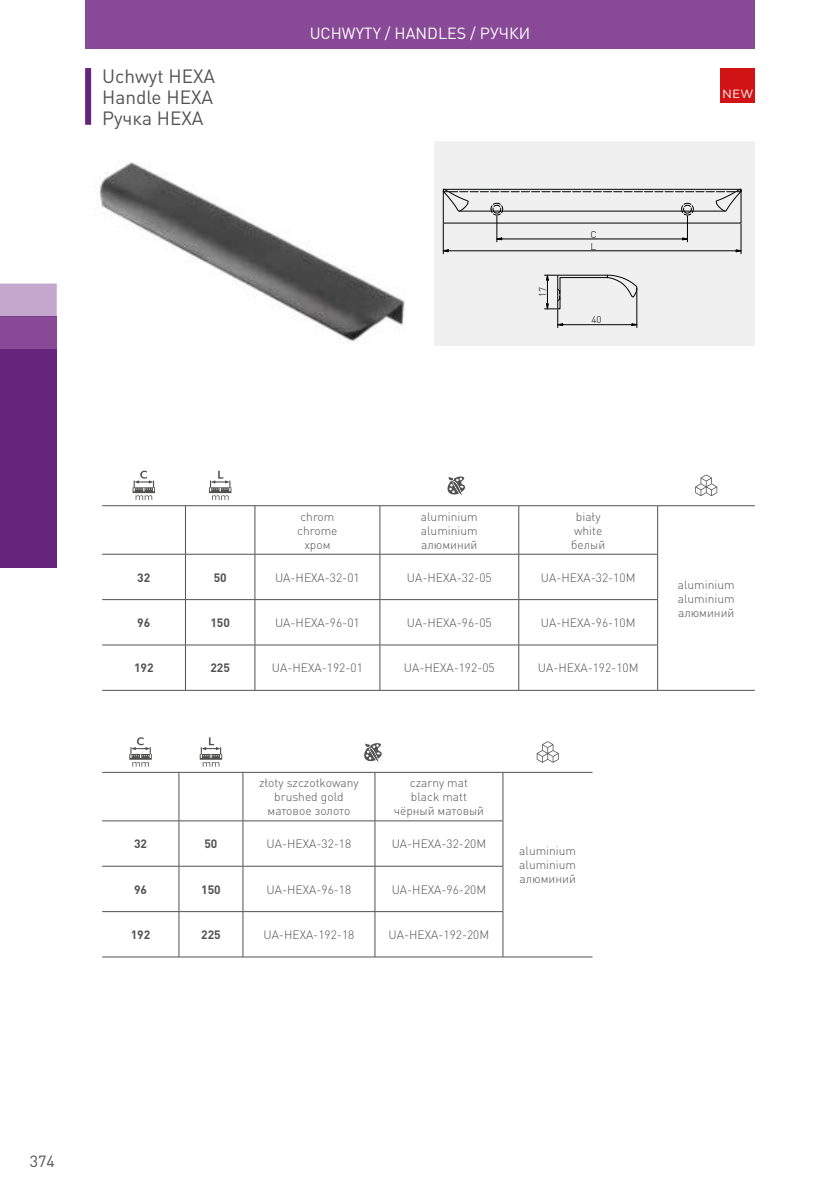
<style>
.page{position:relative;width:840px;height:1191px;background:#fff}
.page>*{position:absolute;margin:0;border:0;box-sizing:border-box;transform-origin:0 0}
.t1{font:19px/21px "DIN Pro";color:#535252;text-align:justify}
.t2{font:16px "DIN Pro";color:#fff}
.t3{font:16px "DIN Pro";color:#50504e}
.t4{font:12.8px "Merel";color:#fff}
.t5{font:300 12px/14px "DIN Pro";color:#535252;text-align:center}
.t6{font:700 12px "DIN Pro";color:#535252}
.t7{font:300 9.8px/12px "DIN Pro";color:#010202}
</style>
<div class="page">
<div style="left:85px;top:0;width:669px;height:48px;background:#884996"></div>
<div style="left:85px;top:68px;width:6px;height:57px;background:#65257c"></div>
<div style="left:0;top:349px;width:57px;height:218px;background:#65257c"></div>
<div style="left:0;top:316px;width:57px;height:33px;background:#884996"></div>
<div style="left:0;top:283px;width:57px;height:33px;background:#c5a6cd"></div>
<div style="left:434px;top:142px;width:320px;height:204px;background:#f0f0f0"></div>
<img style="left:99px;top:162px;width:306px;height:181px">
<svg style="left:442px;top:188px;width:299px;height:54px"></svg>
<svg style="left:735px;top:249px;width:7px;height:3px"></svg>
<svg style="left:443px;top:249px;width:5px;height:3px"></svg>
<hr style="left:448px;top:250px;width:287px;height:1px;background:#010202">
<hr style="left:442px;top:224px;width:1px;height:30px;background:#010202">
<hr style="left:740px;top:224px;width:1px;height:30px;background:#010202">
<svg style="left:544px;top:274px;width:94px;height:53px"></svg>
<hr style="left:636px;top:288px;width:1px;height:39px;background:#010202">
<div style="left:720px;top:68px;width:34px;height:34px;background:#d11316"></div>
<hr style="left:379px;top:506px;width:1px;height:48px;background:#535252">
<hr style="left:518px;top:506px;width:1px;height:48px;background:#535252">
<hr style="left:102px;top:554px;width:153px;height:1px;background:#535252">
<hr style="left:102px;top:599px;width:153px;height:1px;background:#535252">
<hr style="left:102px;top:644px;width:83px;height:1px;background:#535252">
<hr style="left:185px;top:506px;width:1px;height:48px;background:#535252">
<hr style="left:185px;top:554px;width:1px;height:45px;background:#535252">
<hr style="left:185px;top:600px;width:1px;height:44px;background:#535252">
<hr style="left:185px;top:644px;width:70px;height:1px;background:#535252">
<hr style="left:185px;top:645px;width:1px;height:45px;background:#535252">
<hr style="left:254px;top:506px;width:1px;height:48px;background:#535252">
<hr style="left:102px;top:505px;width:277px;height:1px;background:#535252">
<hr style="left:379px;top:505px;width:139px;height:1px;background:#535252">
<hr style="left:518px;top:505px;width:139px;height:1px;background:#535252">
<hr style="left:657px;top:690px;width:97px;height:1px;background:#535252">
<hr style="left:657px;top:505px;width:97px;height:1px;background:#535252">
<hr style="left:657px;top:506px;width:1px;height:48px;background:#535252">
<hr style="left:102px;top:690px;width:153px;height:1px;background:#535252">
<hr style="left:255px;top:554px;width:124px;height:1px;background:#535252">
<hr style="left:254px;top:554px;width:1px;height:45px;background:#535252">
<hr style="left:379px;top:554px;width:139px;height:1px;background:#535252">
<hr style="left:379px;top:554px;width:1px;height:45px;background:#535252">
<hr style="left:518px;top:554px;width:139px;height:1px;background:#535252">
<hr style="left:518px;top:554px;width:1px;height:45px;background:#535252">
<hr style="left:657px;top:554px;width:1px;height:45px;background:#535252">
<hr style="left:255px;top:599px;width:124px;height:1px;background:#535252">
<hr style="left:254px;top:600px;width:1px;height:44px;background:#535252">
<hr style="left:379px;top:599px;width:139px;height:1px;background:#535252">
<hr style="left:379px;top:600px;width:1px;height:44px;background:#535252">
<hr style="left:518px;top:599px;width:139px;height:1px;background:#535252">
<hr style="left:518px;top:600px;width:1px;height:44px;background:#535252">
<hr style="left:657px;top:600px;width:1px;height:44px;background:#535252">
<hr style="left:255px;top:644px;width:124px;height:1px;background:#535252">
<hr style="left:254px;top:645px;width:1px;height:45px;background:#535252">
<hr style="left:379px;top:644px;width:139px;height:1px;background:#535252">
<hr style="left:379px;top:645px;width:1px;height:45px;background:#535252">
<hr style="left:518px;top:644px;width:139px;height:1px;background:#535252">
<hr style="left:518px;top:645px;width:1px;height:45px;background:#535252">
<hr style="left:657px;top:645px;width:1px;height:45px;background:#535252">
<hr style="left:255px;top:690px;width:124px;height:1px;background:#535252">
<hr style="left:379px;top:690px;width:139px;height:1px;background:#535252">
<hr style="left:518px;top:690px;width:139px;height:1px;background:#535252">
<svg style="left:132px;top:470px;width:23px;height:30px"></svg>
<svg style="left:209px;top:470px;width:22px;height:30px"></svg>
<svg style="left:447px;top:476px;width:18px;height:19px"></svg>
<svg style="left:695px;top:474px;width:21px;height:22px"></svg>
<hr style="left:374px;top:772px;width:1px;height:48px;background:#535252">
<hr style="left:102px;top:820px;width:77px;height:1px;background:#535252">
<hr style="left:179px;top:820px;width:64px;height:1px;background:#535252">
<hr style="left:102px;top:866px;width:77px;height:1px;background:#535252">
<hr style="left:179px;top:866px;width:64px;height:1px;background:#535252">
<hr style="left:102px;top:911px;width:77px;height:1px;background:#535252">
<hr style="left:178px;top:772px;width:1px;height:48px;background:#535252">
<hr style="left:178px;top:821px;width:1px;height:45px;background:#535252">
<hr style="left:178px;top:866px;width:1px;height:45px;background:#535252">
<hr style="left:179px;top:911px;width:64px;height:1px;background:#535252">
<hr style="left:178px;top:912px;width:1px;height:44px;background:#535252">
<hr style="left:242px;top:772px;width:1px;height:48px;background:#535252">
<hr style="left:102px;top:772px;width:77px;height:1px;background:#535252">
<hr style="left:179px;top:772px;width:196px;height:1px;background:#535252">
<hr style="left:375px;top:772px;width:127px;height:1px;background:#535252">
<hr style="left:502px;top:956px;width:90px;height:1px;background:#535252">
<hr style="left:502px;top:772px;width:90px;height:1px;background:#535252">
<hr style="left:502px;top:772px;width:1px;height:48px;background:#535252">
<hr style="left:102px;top:956px;width:77px;height:1px;background:#535252">
<hr style="left:179px;top:956px;width:64px;height:1px;background:#535252">
<hr style="left:243px;top:820px;width:132px;height:1px;background:#535252">
<hr style="left:242px;top:821px;width:1px;height:45px;background:#535252">
<hr style="left:375px;top:820px;width:128px;height:1px;background:#535252">
<hr style="left:374px;top:821px;width:1px;height:45px;background:#535252">
<hr style="left:502px;top:821px;width:1px;height:45px;background:#535252">
<hr style="left:243px;top:866px;width:132px;height:1px;background:#535252">
<hr style="left:242px;top:866px;width:1px;height:45px;background:#535252">
<hr style="left:375px;top:866px;width:128px;height:1px;background:#535252">
<hr style="left:374px;top:866px;width:1px;height:45px;background:#535252">
<hr style="left:502px;top:866px;width:1px;height:45px;background:#535252">
<hr style="left:243px;top:911px;width:132px;height:1px;background:#535252">
<hr style="left:242px;top:912px;width:1px;height:44px;background:#535252">
<hr style="left:375px;top:911px;width:128px;height:1px;background:#535252">
<hr style="left:374px;top:912px;width:1px;height:44px;background:#535252">
<hr style="left:502px;top:912px;width:1px;height:44px;background:#535252">
<hr style="left:243px;top:956px;width:132px;height:1px;background:#535252">
<hr style="left:375px;top:956px;width:127px;height:1px;background:#535252">
<svg style="left:129px;top:737px;width:23px;height:29px"></svg>
<svg style="left:199px;top:737px;width:23px;height:29px"></svg>
<svg style="left:364px;top:743px;width:17px;height:19px"></svg>
<svg style="left:536px;top:741px;width:22px;height:21px"></svg>
<h1 class="t1" style="left:102px;top:67px;width:114px">Uchwyt HEXA Handle HEXA Ручка HEXA</h1>
<h2 class="t2" style="left:309px;top:28px;width:222px">UCHWYTY / HANDLES / РУЧКИ</h2>
<p class="t7" style="left:537px;top:297px;width:11px;rotate:-90deg">17</p>
<p class="t7" style="left:590px;top:229px;width:8px">C<br>L</p>
<p class="t7" style="left:591px;top:315px;width:12px">40</p>
<p class="t4" style="left:722px;top:86px;width:32px">NEW</p>
<p class="t5" style="left:297px;top:511px;width:42px">chrom chrome хром</p>
<p class="t5" style="left:420px;top:511px;width:58px;text-align:justify">aluminium aluminium алюминий</p>
<p class="t5" style="left:571px;top:511px;width:36px">biały white белый</p>
<p class="t6" style="left:137px;top:573px;width:15px">32</p>
<p class="t6" style="left:213px;top:573px;width:15px">50</p>
<p class="t5" style="left:275px;top:572px;width:86px">UA-HEXA-32-01</p>
<p class="t5" style="left:407px;top:572px;width:86px">UA-HEXA-32-05</p>
<p class="t5" style="left:540px;top:572px;width:96px">UA-HEXA-32-10M</p>
<p class="t6" style="left:137px;top:618px;width:15px">96</p>
<p class="t6" style="left:210px;top:618px;width:21px">150</p>
<p class="t5" style="left:275px;top:617px;width:86px">UA-HEXA-96-01</p>
<p class="t5" style="left:407px;top:617px;width:86px">UA-HEXA-96-05</p>
<p class="t5" style="left:540px;top:617px;width:96px">UA-HEXA-96-10M</p>
<p class="t6" style="left:134px;top:663px;width:21px">192</p>
<p class="t6" style="left:210px;top:663px;width:21px">225</p>
<p class="t5" style="left:272px;top:662px;width:92px">UA-HEXA-192-01</p>
<p class="t5" style="left:403px;top:662px;width:92px">UA-HEXA-192-05</p>
<p class="t5" style="left:537px;top:662px;width:102px">UA-HEXA-192-10M</p>
<p class="t5" style="left:677px;top:579px;width:58px;text-align:justify">aluminium aluminium алюминий</p>
<p class="t5" style="left:259px;top:777px;width:101px">złoty szczotkowany brushed gold матовое золото</p>
<p class="t5" style="left:393px;top:777px;width:92px">czarny mat<br>black matt чёрный матовый</p>
<p class="t6" style="left:134px;top:839px;width:15px">32</p>
<p class="t6" style="left:204px;top:839px;width:15px">50</p>
<p class="t5" style="left:266px;top:838px;width:86px">UA-HEXA-32-18</p>
<p class="t5" style="left:391px;top:838px;width:96px">UA-HEXA-32-20M</p>
<p class="t6" style="left:134px;top:884px;width:15px">96</p>
<p class="t6" style="left:201px;top:884px;width:21px">150</p>
<p class="t5" style="left:266px;top:884px;width:86px">UA-HEXA-96-18</p>
<p class="t5" style="left:391px;top:884px;width:96px">UA-HEXA-96-20M</p>
<p class="t6" style="left:131px;top:930px;width:21px">192</p>
<p class="t6" style="left:201px;top:930px;width:21px">225</p>
<p class="t5" style="left:263px;top:929px;width:92px">UA-HEXA-192-18</p>
<p class="t5" style="left:388px;top:929px;width:102px">UA-HEXA-192-20M</p>
<p class="t5" style="left:519px;top:845px;width:58px;text-align:justify">aluminium aluminium алюминий</p>
<h2 class="t3" style="left:30px;top:1155px;width:27px">374</h2>
</div>
